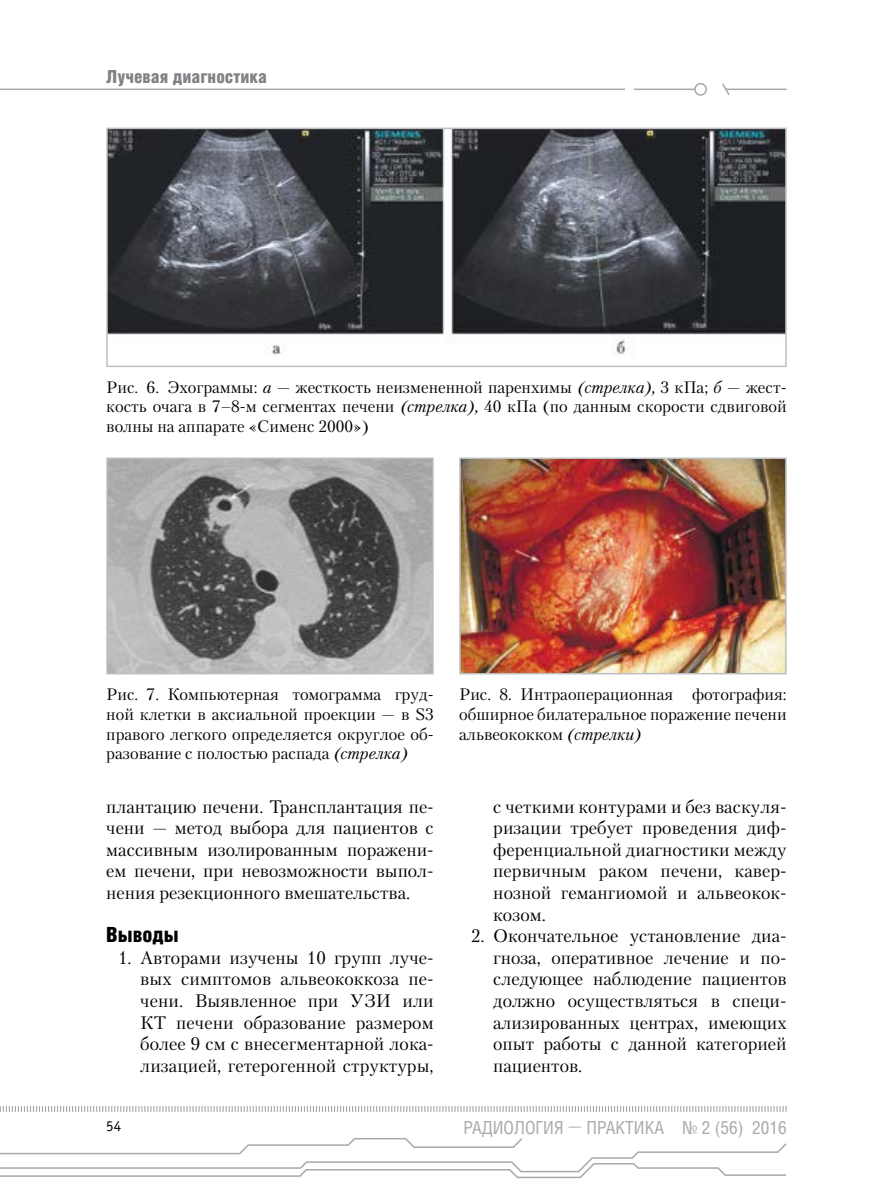
<style>
.page{position:relative;width:893px;height:1191px;background:#fff}
.page>*{position:absolute;margin:0;border:0;box-sizing:border-box;transform-origin:0 0}
.t1{font:900 21px "Helios Cond";color:#000}
.t2{font:18px/21.6px "Petersburg C";color:#000;text-align:justify}
.t3{font:18px "Helios Cond";color:#a7a9ac}
.t4{font:900 18px "Helios Cond";color:#808285}
.t5{font:16.5px/19.8px "Petersburg C";color:#000;text-align:justify}
.t6{font:15px "Officina Sans C";color:#000}
.s1{font-style:italic}
.s2{font-family:"Petersburg C";font-weight:700}
</style>
<div class="page">
<svg style="left:0;top:1106px;width:787px;height:6px"></svg>
<svg style="left:0;top:1138px;width:787px;height:40px"></svg>
<hr style="left:0;top:89px;width:625px;height:1px;background:#a7a9ac">
<hr style="left:634px;top:89px;width:61px;height:1px;background:#a7a9ac">
<div style="left:694px;top:83px;width:13px;height:13px;border:2px solid #a7a9ac;border-radius:50%"></div>
<hr style="left:725px;top:89px;width:62px;height:1px;background:#a7a9ac">
<svg style="left:722px;top:83px;width:9px;height:12px"></svg>
<img style="left:109px;top:131px;width:675px;height:224px">
<div style="left:106px;top:128px;width:681px;height:239px;border:2px solid #bcbec0"></div>
<img style="left:109px;top:460px;width:322px;height:211px">
<div style="left:106px;top:457px;width:328px;height:217px;border:2px solid #bcbec0"></div>
<img style="left:462px;top:460px;width:322px;height:211px">
<div style="left:459px;top:457px;width:328px;height:217px;border:2px solid #bcbec0"></div>
<p class="t4" style="left:106px;top:66px;width:162px">Лучевая диагностика</p>
<p class="t5" style="left:106px;top:377px;width:682px">Рис. 6. Эхограммы: <span class="s1">а</span> — жесткость неизмененной паренхимы <span class="s1">(стрелка),</span> 3 кПа; <span class="s1">б</span> — жест&shy;кость очага в 7–8-м сегментах печени <span class="s1">(стрелка),</span> 40 кПа (по данным скорости сдвиговой волны на аппарате «Сименс 2000»)</p>
<p class="t5" style="left:106px;top:684px;width:329px">Рис. 7. Компьютерная томограмма груд&shy;ной клетки в аксиальной проекции — в S3 правого легкого определяется округлое об&shy;разование с полостью распада <span class="s1">(стрелка)</span></p>
<p class="t5" style="left:459px;top:684px;width:329px">Рис. 8. Интраоперационная фотография: обширное билатеральное поражение печени альвеококком <span class="s1">(стрелки)</span></p>
<p class="t2" style="left:106px;top:795px;width:329px">плантацию печени. Трансплантация пе&shy;чени — метод выбора для пациентов с массивным изолированным поражени&shy;ем печени, при невозможности выпол&shy;нения резекционного вмешательства.</p>
<p class="t1" style="left:106px;top:922px;width:74px">Выводы</p>
<p class="t2" style="left:140px;top:946px;width:295px;text-indent:-22px">1. Авторами изучены 10 групп луче&shy;вых симптомов альвеококкоза пе&shy;чени. Выявленное при УЗИ или КТ печени образование размером более 9 см с внесегментарной лока&shy;лизацией, гетерогенной структуры,</p>
<p class="t2" style="left:493px;top:795px;width:295px">с четкими контурами и без васкуля&shy;ризации требует проведения диф&shy;ференциальной диагностики между первичным раком печени, кавер&shy;нозной гемангиомой и альвеокок&shy;козом.</p>
<p class="t2" style="left:493px;top:925px;width:295px;text-indent:-22px">2. Окончательное установление диа&shy;гноза, оперативное лечение и по&shy;следующее наблюдение пациентов должно осуществляться в специ&shy;ализированных центрах, имеющих опыт работы с данной категорией пациентов.</p>
<p class="t6" style="left:106px;top:1117px;width:16px">54</p>
<p class="t3" style="left:463px;top:1116px;width:325px">РАДИОЛОГИЯ <span class="s2">—</span> ПРАКТИКА № 2 (56) 2016</p>
</div>
